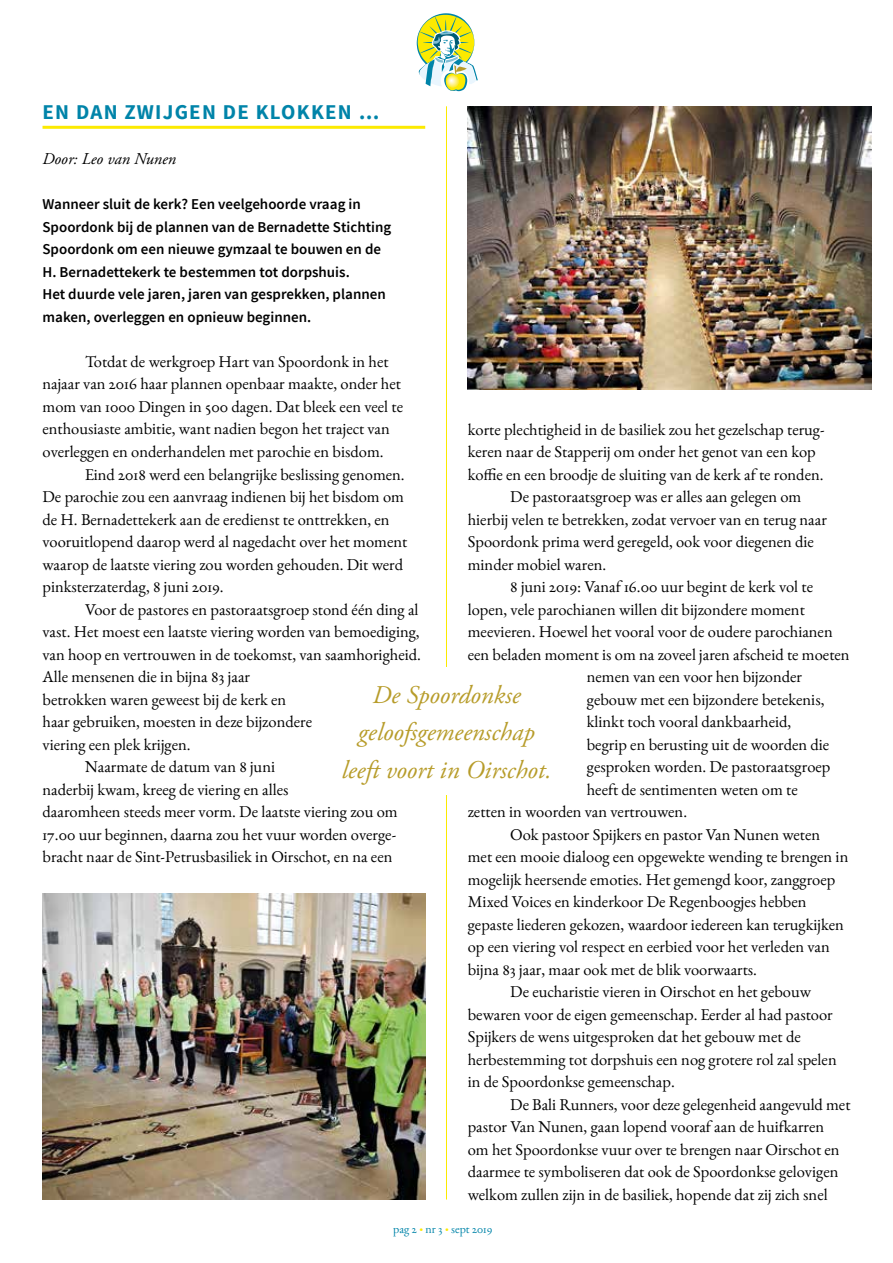
<style>
.page{position:relative;width:893px;height:1263px;background:#fff}
.page>*{position:absolute;margin:0;border:0;box-sizing:border-box;transform-origin:0 0}
.t1{font:italic 25.5px/37.5px "Adobe Garamond Pro";color:#b79c2a;text-align:center}
.t2{font:700 21px "Source Sans Pro";letter-spacing:.06em;color:#0084a9}
.t3{font:16.5px/22.5px "EB Garamond";color:#000}
.t4{font:italic 16.5px "Adobe Garamond Pro";color:#000}
.t5{font:600 15px/22.5px "Source Sans Pro";color:#000}
.t6{font:12px "EB Garamond";color:#0084a9}
.s1{color:#fcea00}
</style>
<div class="page">
<hr style="left:43px;top:126px;width:382px;height:3px;background:#fcea00">
<hr style="left:446px;top:106px;width:1px;height:1093px;background:#fcea00">
<div style="left:319px;top:667px;width:255px;height:127px;background:#fff"></div>
<img style="left:468px;top:106px;width:404px;height:283px">
<img style="left:43px;top:893px;width:382px;height:306px">
<svg style="left:417px;top:13px;width:61px;height:78px"></svg>
<p class="t2" style="left:43px;top:99px;width:338px">EN DAN ZWIJGEN DE KLOKKEN …</p>
<p class="t4" style="left:43px;top:149px;width:135px">Door: Leo van Nunen</p>
<p class="t5" style="left:43px;top:194px;width:350px">Wanneer sluit de kerk? Een veelgehoorde vraag in Spoordonk bij de plannen van de Bernadette Stichting Spoordonk om een nieuwe gymzaal te bouwen en de H. Bernadettekerk te bestemmen tot dorpshuis.<br>Het duurde vele jaren, jaren van gesprekken, plannen maken, overleggen en opnieuw beginnen.</p>
<p class="t3" style="left:43px;top:350px;width:362px;text-indent:43px">Totdat de werkgroep Hart van Spoordonk in het najaar van 2016 haar plannen openbaar maakte, onder het mom van 1000 Dingen in 500 dagen. Dat bleek een veel te enthousiaste ambitie, want nadien begon het traject van overleggen en onderhandelen met parochie en bisdom.</p>
<p class="t3" style="left:43px;top:462px;width:366px;text-indent:43px">Eind 2018 werd een belangrijke beslissing genomen.<br>De parochie zou een aanvraag indienen bij het bisdom om de H. Bernadettekerk aan de eredienst te onttrekken, en vooruitlopend daarop werd al nagedacht over het moment waarop de laatste viering zou worden gehouden. Dit werd pinksterzaterdag, 8 juni 2019.</p>
<p class="t3" style="left:85px;top:597px;width:335px">Voor de pastores en pastoraatsgroep stond één ding al</p>
<p class="t3" style="left:43px;top:620px;width:379px">vast. Het moest een laatste viering worden van bemoediging,</p>
<p class="t3" style="left:43px;top:642px;width:380px">van hoop en vertrouwen in de toekomst, van saamhorigheid.</p>
<p class="t3" style="left:43px;top:665px;width:209px">Alle mensenen die in bijna 83 jaar</p>
<p class="t3" style="left:43px;top:687px;width:245px">betrokken waren geweest bij de kerk en</p>
<p class="t3" style="left:43px;top:710px;width:271px">haar gebruiken, moesten in deze bijzondere</p>
<p class="t3" style="left:43px;top:732px;width:150px">viering een plek krijgen.</p>
<p class="t3" style="left:85px;top:755px;width:192px">Naarmate de datum van 8 juni</p>
<p class="t3" style="left:43px;top:777px;width:247px">naderbij kwam, kreeg de viering en alles</p>
<p class="t3" style="left:43px;top:800px;width:357px">daaromheen steeds meer vorm. De laatste viering zou om</p>
<p class="t3" style="left:43px;top:822px;width:355px">17.00 uur beginnen, daarna zou het vuur worden overge-</p>
<p class="t3" style="left:43px;top:845px;width:351px">bracht naar de Sint-Petrusbasiliek in Oirschot, en na een</p>
<p class="t3" style="left:468px;top:417px;width:358px">korte plechtigheid in de basiliek zou het gezelschap terug-</p>
<p class="t3" style="left:468px;top:440px;width:350px">keren naar de Stapperij om onder het genot van een kop</p>
<p class="t3" style="left:468px;top:462px;width:357px">koffie en een broodje de sluiting van de kerk af te ronden.</p>
<p class="t3" style="left:510px;top:485px;width:293px">De pastoraatsgroep was er alles aan gelegen om</p>
<p class="t3" style="left:468px;top:507px;width:361px">hierbij velen te betrekken, zodat vervoer van en terug naar</p>
<p class="t3" style="left:468px;top:530px;width:348px">Spoordonk prima werd geregeld, ook voor diegenen die</p>
<p class="t3" style="left:468px;top:552px;width:140px">minder mobiel waren.</p>
<p class="t3" style="left:510px;top:575px;width:304px">8 juni 2019: Vanaf 16.00 uur begint de kerk vol te</p>
<p class="t3" style="left:468px;top:597px;width:339px">lopen, vele parochianen willen dit bijzondere moment</p>
<p class="t3" style="left:468px;top:620px;width:366px">meevieren. Hoewel het vooral voor de oudere parochianen</p>
<p class="t3" style="left:468px;top:642px;width:383px">een beladen moment is om na zoveel jaren afscheid te moeten</p>
<p class="t3" style="left:587px;top:665px;width:217px">nemen van een voor hen bijzonder</p>
<p class="t3" style="left:587px;top:687px;width:239px">gebouw met een bijzondere betekenis,</p>
<p class="t3" style="left:587px;top:710px;width:206px">klinkt toch vooral dankbaarheid,</p>
<p class="t3" style="left:587px;top:732px;width:244px">begrip en berusting uit de woorden die</p>
<p class="t3" style="left:587px;top:755px;width:245px">gesproken worden. De pastoraatsgroep</p>
<p class="t3" style="left:587px;top:777px;width:213px">heeft de sentimenten weten om te</p>
<p class="t3" style="left:468px;top:800px;width:221px">zetten in woorden van vertrouwen.</p>
<p class="t3" style="left:510px;top:823px;width:311px">Ook pastoor Spijkers en pastor Van Nunen weten</p>
<p class="t3" style="left:468px;top:845px;width:382px">met een mooie dialoog een opgewekte wending te brengen in</p>
<p class="t3" style="left:468px;top:868px;width:369px">mogelijk heersende emoties. Het gemengd koor, zanggroep</p>
<p class="t3" style="left:468px;top:890px;width:340px">Mixed Voices en kinderkoor De Regenboogjes hebben</p>
<p class="t3" style="left:468px;top:913px;width:378px">gepaste liederen gekozen, waardoor iedereen kan terugkijken</p>
<p class="t3" style="left:468px;top:935px;width:363px">op een viering vol respect en eerbied voor het verleden van</p>
<p class="t3" style="left:468px;top:958px;width:291px">bijna 83 jaar, maar ook met de blik voorwaarts.</p>
<p class="t3" style="left:510px;top:980px;width:302px">De eucharistie vieren in Oirschot en het gebouw</p>
<p class="t3" style="left:468px;top:1003px;width:366px">bewaren voor de eigen gemeenschap. Eerder al had pastoor</p>
<p class="t3" style="left:468px;top:1025px;width:335px">Spijkers de wens uitgesproken dat het gebouw met de</p>
<p class="t3" style="left:468px;top:1048px;width:370px">herbestemming tot dorpshuis een nog grotere rol zal spelen</p>
<p class="t3" style="left:468px;top:1070px;width:209px">in de Spoordonkse gemeenschap.</p>
<p class="t3" style="left:510px;top:1093px;width:342px">De Bali Runners, voor deze gelegenheid aangevuld met</p>
<p class="t3" style="left:468px;top:1115px;width:358px">pastor Van Nunen, gaan lopend vooraf aan de huifkarren</p>
<p class="t3" style="left:468px;top:1138px;width:373px">om het Spoordonkse vuur over te brengen naar Oirschot en</p>
<p class="t3" style="left:468px;top:1160px;width:372px">daarmee te symboliseren dat ook de Spoordonkse gelovigen</p>
<p class="t3" style="left:468px;top:1183px;width:361px">welkom zullen zijn in de basiliek, hopende dat zij zich snel</p>
<h1 class="t1" style="left:341px;top:676px;width:211px">De Spoordonkse geloofsgemeenschap leeft voort in Oirschot.</h1>
<p class="t6" style="left:393px;top:1219px;width:101px">pag 2 <span class="s1">•</span> nr 3 <span class="s1">•</span> sept 2019</p>
</div>
